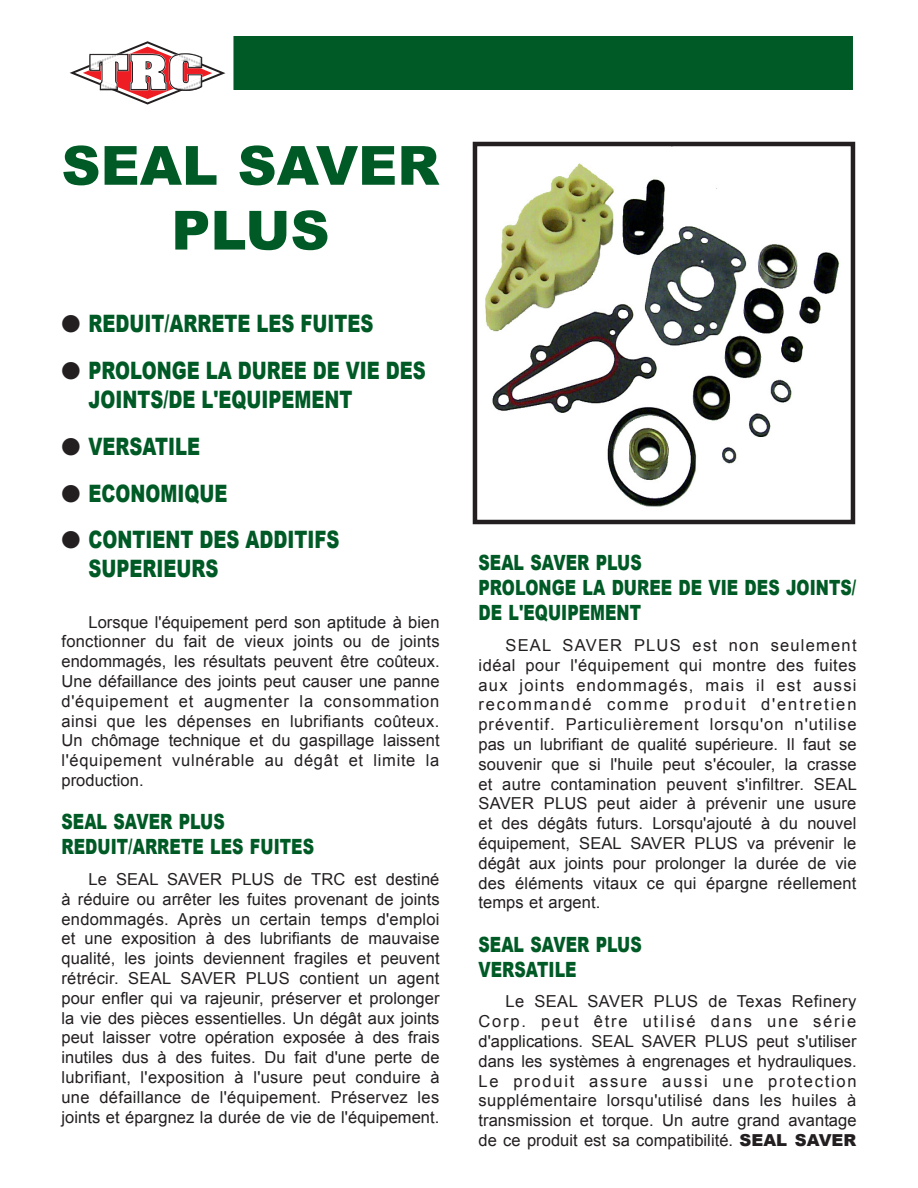
<style>
.page{position:relative;width:918px;height:1188px;background:#fff}
.page>*{position:absolute;margin:0;border:0;box-sizing:border-box;transform-origin:0 0}
.Main_Headline{font:900 54px/64.8px "Arial";letter-spacing:.005em;color:#005a26;text-align:center}
.t1{font:900 24px/28.8px "Arial";color:#005a26;scale:.75 1}
.Headline2{font:900 21px/25.2px "Arial";letter-spacing:.005em;color:#005a26;scale:.75 1}
.Headline{font:900 21px "Arial";letter-spacing:.005em;color:#005a26;scale:.75 1}
.Body_text{font:16.5px/19.8px "Arial";letter-spacing:.005em;color:#231f20;text-align:justify}
.s1{font-weight:900}
</style>
<div class="page">
<img style="left:485px;top:163px;width:355px;height:344px">
<div style="left:473px;top:142px;width:382px;height:382px;border:4px solid #231f20"></div>
<div style="left:233px;top:36px;width:620px;height:54px;background:#005a26"></div>
<svg style="left:70px;top:41px;width:155px;height:64px"></svg>
<p class="Main_Headline" style="left:62px;top:131px;width:379px">SEAL SAVER<br>PLUS</p>
<p class="t1" style="left:88px;top:309px;width:381px">REDUIT/ARRETE LES FUITES</p>
<p class="t1" style="left:88px;top:355px;width:451px">PROLONGE LA DUREE DE VIE DES<br>JOINTS/DE L'EQUIPEMENT</p>
<p class="t1" style="left:88px;top:431px;width:151px">VERSATILE</p>
<p class="t1" style="left:88px;top:478px;width:187px">ECONOMIQUE</p>
<p class="t1" style="left:88px;top:525px;width:336px">CONTIENT DES ADDITIFS<br>SUPERIEURS</p>
<p class="Body_text" style="left:62px;top:612px;width:380px;text-indent:27px">Lorsque l'équipement perd son aptitude à bien fonctionner du fait de vieux joints ou de joints endommagés, les résultats peuvent être coûteux.<br>Une défaillance des joints peut causer une panne d'équipement et augmenter la consommation ainsi que les dépenses en lubrifiants coûteux.<br>Un chômage technique et du gaspillage laissent l'équipement vulnérable au dégât et limite la production.</p>
<p class="Headline" style="left:62px;top:806px;width:219px">SEAL SAVER PLUS</p>
<p class="Headline2" style="left:62px;top:834px;width:338px">REDUIT/ARRETE LES FUITES</p>
<p class="Body_text" style="left:62px;top:869px;width:380px;text-indent:27px">Le SEAL SAVER PLUS de TRC est destiné à réduire ou arrêter les fuites provenant de joints endommagés. Après un certain temps d'emploi et une exposition à des lubrifiants de mauvaise qualité, les joints deviennent fragiles et peuvent rétrécir. SEAL SAVER PLUS contient un agent pour enfler qui va rajeunir, préserver et prolonger la vie des pièces essentielles. Un dégât aux joints peut laisser votre opération exposée à des frais inutiles dus à des fuites. Du fait d'une perte de lubrifiant, l'exposition à l'usure peut conduire à une défaillance de l'équipement. Préservez les joints et épargnez la durée de vie de l'équipement.</p>
<p class="Headline" style="left:478px;top:547px;width:219px">SEAL SAVER PLUS</p>
<p class="Headline2" style="left:478px;top:574px;width:505px">PROLONGE LA DUREE DE VIE DES JOINTS/<br>DE L'EQUIPEMENT</p>
<p class="Body_text" style="left:478px;top:636px;width:380px;text-indent:27px">SEAL SAVER PLUS est non seulement idéal pour l'équipement qui montre des fuites aux joints endommagés, mais il est aussi recommandé comme produit d'entretien préventif. Particulièrement lorsqu'on n'utilise pas un lubrifiant de qualité supérieure. Il faut se souvenir que si l'huile peut s'écouler, la crasse et autre contamination peuvent s'infiltrer. SEAL SAVER PLUS peut aider à prévenir une usure et des dégâts futurs. Lorsqu'ajouté à du nouvel équipement, SEAL SAVER PLUS va prévenir le dégât aux joints pour prolonger la durée de vie des éléments vitaux ce qui épargne réellement temps et argent.</p>
<p class="Headline" style="left:478px;top:929px;width:219px">SEAL SAVER PLUS</p>
<p class="Headline2" style="left:478px;top:956px;width:132px">VERSATILE</p>
<p class="Body_text" style="left:478px;top:992px;width:380px;text-indent:27px">Le SEAL SAVER PLUS de Texas Refinery Corp. peut être utilisé dans une série d'applications. SEAL SAVER PLUS peut s'utiliser dans les systèmes à engrenages et hydrauliques.<br>Le produit assure aussi une protection supplémentaire lorsqu'utilisé dans les huiles à transmission et torque. Un autre grand avantage de ce produit est sa compatibilité. <span class="s1">SEAL SAVER</span></p>
</div>
